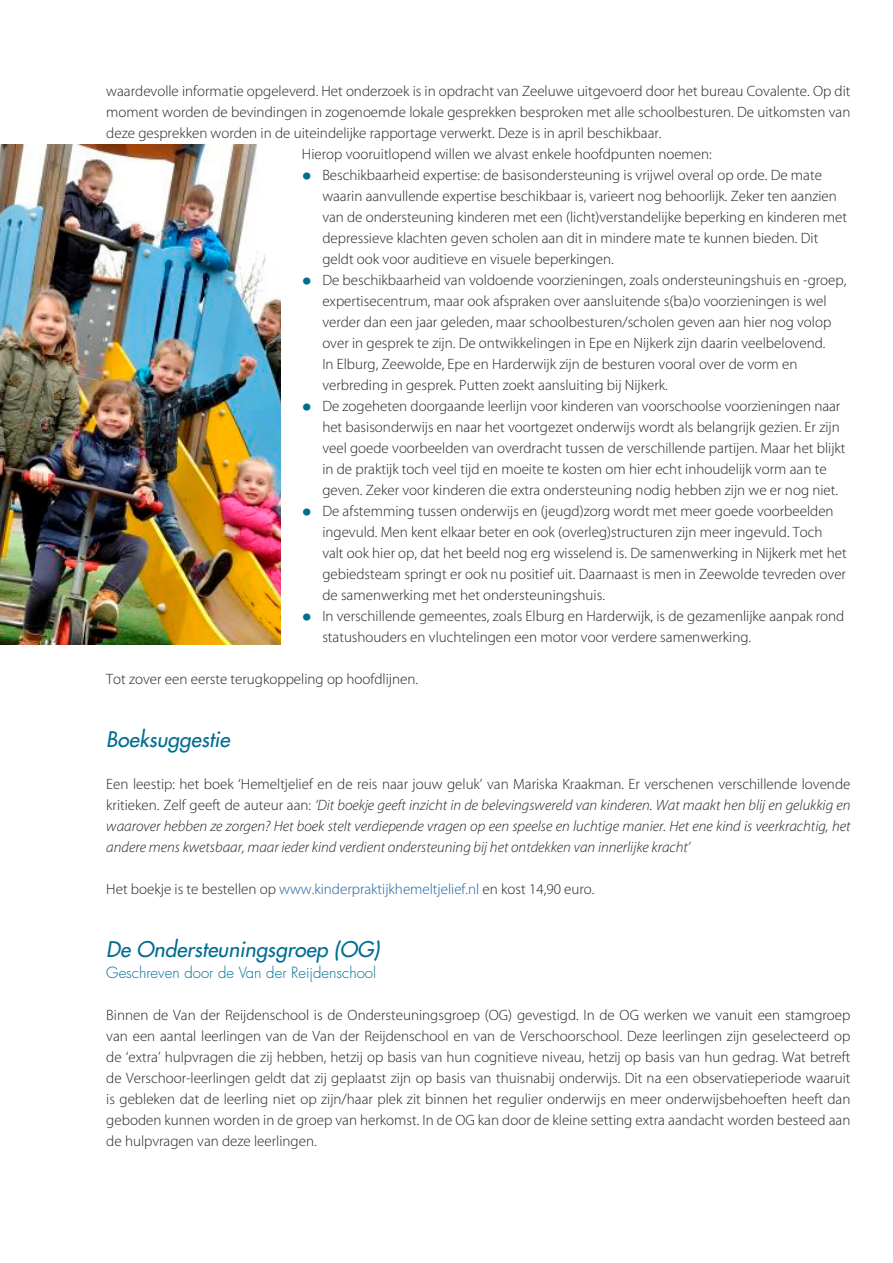
<style>
.page{position:relative;width:893px;height:1263px;background:#fff}
.page>*{position:absolute;margin:0;border:0;box-sizing:border-box;transform-origin:0 0}
.t1{font:italic 21px "Futura";color:#006d92}
.t2{font:300 15px/21px "Myriad";color:#231f20}
.t3{font:italic 300 15px/21px "Myriad";color:#231f20;text-align:justify}
.t4{font:300 15px "Futura";color:#006d92}
.s1{font-size:40.5px;color:#006d92}
.s2{font-style:normal}
.s3{color:#175d9e}
</style>
<div class="page">
<img style="left:0;top:145px;width:281px;height:500px">
<p class="t2" style="left:106px;top:81px;width:746px;text-align:justify">waardevolle informatie opgeleverd. Het onderzoek is in opdracht van Zeeluwe uitgevoerd door het bureau Covalente. Op dit moment worden de bevindingen in zogenoemde lokale gesprekken besproken met alle schoolbesturen. De uitkomsten van deze gesprekken worden in de uiteindelijke rapportage verwerkt. Deze is in april beschikbaar.</p>
<p class="t2" style="left:302px;top:144px;width:411px">Hierop vooruitlopend willen we alvast enkele hoofdpunten noemen:</p>
<p class="t2" style="left:322px;top:165px;width:526px;text-indent:-20px"><span class="s1">•</span> Beschikbaarheid expertise: de basisondersteuning is vrijwel overal op orde. De mate waarin aanvullende expertise beschikbaar is, varieert nog behoorlijk. Zeker ten aanzien van de ondersteuning kinderen met een (licht)verstandelijke beperking en kinderen met depressieve klachten geven scholen aan dit in mindere mate te kunnen bieden. Dit geldt ook voor auditieve en visuele beperkingen.</p>
<p class="t2" style="left:302px;top:270px;width:546px;text-align:center"><span class="s1">•</span> De beschikbaarheid van voldoende voorzieningen, zoals ondersteuningshuis en -groep, expertisecentrum, maar ook afspraken over aansluitende s(ba)o voorzieningen is wel verder dan een jaar geleden, maar schoolbesturen/scholen geven aan hier nog volop<br>over in gesprek te zijn. De ontwikkelingen in Epe en Nijkerk zijn daarin veelbelovend.</p>
<p class="t2" style="left:322px;top:354px;width:477px">In Elburg, Zeewolde, Epe en Harderwijk zijn de besturen vooral over de vorm en verbreding in gesprek. Putten zoekt aansluiting bij Nijkerk.</p>
<p class="t2" style="left:322px;top:396px;width:525px;text-indent:-20px"><span class="s1">•</span> De zogeheten doorgaande leerlijn voor kinderen van voorschoolse voorzieningen naar het basisonderwijs en naar het voortgezet onderwijs wordt als belangrijk gezien. Er zijn veel goede voorbeelden van overdracht tussen de verschillende partijen. Maar het blijkt in de praktijk toch veel tijd en moeite te kosten om hier echt inhoudelijk vorm aan te geven. Zeker voor kinderen die extra ondersteuning nodig hebben zijn we er nog niet.</p>
<p class="t2" style="left:322px;top:501px;width:526px;text-indent:-20px"><span class="s1">•</span> De afstemming tussen onderwijs en (jeugd)zorg wordt met meer goede voorbeelden ingevuld. Men kent elkaar beter en ook (overleg)structuren zijn meer ingevuld. Toch valt ook hier op, dat het beeld nog erg wisselend is. De samenwerking in Nijkerk met het gebiedsteam springt er ook nu positief uit. Daarnaast is men in Zeewolde tevreden over de samenwerking met het ondersteuningshuis.</p>
<p class="t2" style="left:322px;top:606px;width:524px;text-indent:-20px"><span class="s1">•</span> In verschillende gemeentes, zoals Elburg en Harderwijk, is de gezamenlijke aanpak rond statushouders en vluchtelingen een motor voor verdere samenwerking.</p>
<p class="t2" style="left:106px;top:669px;width:313px">Tot zover een eerste terugkoppeling op hoofdlijnen.</p>
<p class="t1" style="left:106px;top:726px;width:125px">Boeksuggestie</p>
<p class="t3" style="left:106px;top:774px;width:746px"><span class="s2">Een leestip: het boek ‘Hemeltjelief en de reis naar jouw geluk’ van Mariska Kraakman. Er verschenen verschillende lovende kritieken. Zelf geeft de auteur aan:</span> ‘Dit boekje geeft inzicht in de belevingswereld van kinderen. Wat maakt hen blij en gelukkig en waarover hebben ze zorgen? Het boek stelt verdiepende vragen op een speelse en luchtige manier. Het ene kind is veerkrachtig, het andere mens kwetsbaar, maar ieder kind verdient ondersteuning bij het ontdekken van innerlijke kracht’</p>
<p class="t2" style="left:106px;top:879px;width:490px">Het boekje is te bestellen op <span class="s3">www.kinderpraktijkhemeltjelief.nl</span> en kost 14,90 euro.</p>
<p class="t1" style="left:106px;top:936px;width:275px">De Ondersteuningsgroep (OG)</p>
<p class="t4" style="left:106px;top:963px;width:271px">Geschreven door de Van der Reijdenschool</p>
<p class="t2" style="left:106px;top:1005px;width:746px;text-align:justify">Binnen de Van der Reijdenschool is de Ondersteuningsgroep (OG) gevestigd. In de OG werken we vanuit een stamgroep van een aantal leerlingen van de Van der Reijdenschool en van de Verschoorschool. Deze leerlingen zijn geselecteerd op de ‘extra’ hulpvragen die zij hebben, hetzij op basis van hun cognitieve niveau, hetzij op basis van hun gedrag. Wat betreft de Verschoor-leerlingen geldt dat zij geplaatst zijn op basis van thuisnabij onderwijs. Dit na een observatieperiode waaruit is gebleken dat de leerling niet op zijn/haar plek zit binnen het regulier onderwijs en meer onderwijsbehoeften heeft dan geboden kunnen worden in de groep van herkomst. In de OG kan door de kleine setting extra aandacht worden besteed aan de hulpvragen van deze leerlingen.</p>
</div>
